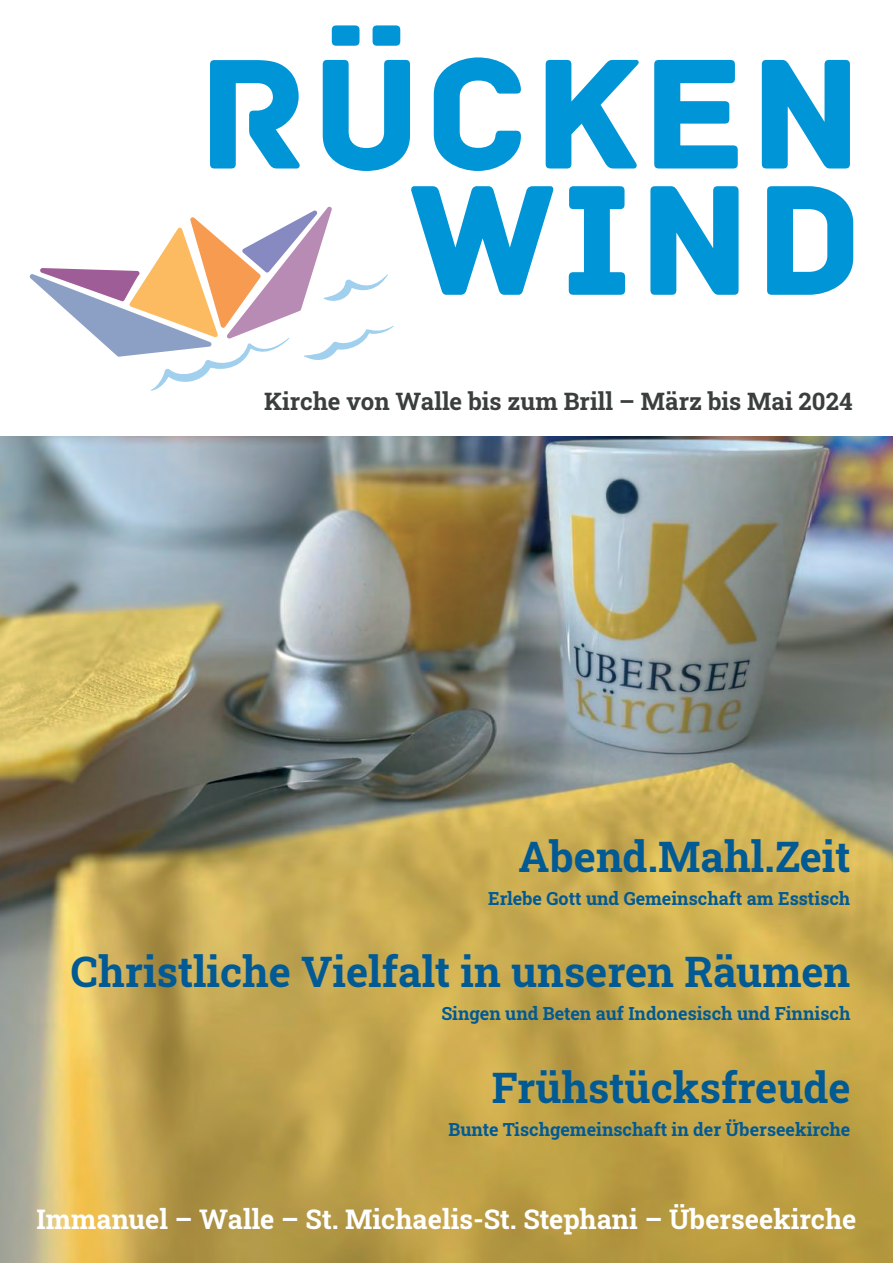
<style>
.page{position:relative;width:893px;height:1263px;background:#fff}
.page>*{position:absolute;margin:0;border:0;box-sizing:border-box;transform-origin:0 0}
.t1{font:700 42px "Roboto Slab";color:#015a94}
.t2{font:700 27px "Roboto Slab";color:#fff}
.t3{font:700 24px "Roboto Slab";color:#3a3f3e}
.t4{font:700 18px "Roboto Slab";color:#015a94}
</style>
<div class="page">
<img style="left:0;top:437px;width:893px;height:826px">
<svg style="left:411px;top:186px;width:442px;height:109px;fill:#0095d6"></svg>
<svg style="left:210px;top:25px;width:640px;height:146px"></svg>
<svg style="left:30px;top:207px;width:364px;height:184px"></svg>
<h3 class="t3" style="left:264px;top:384px;width:590px">Kirche von Walle bis zum Brill – März bis Mai 2024</h3>
<h1 class="t1" style="left:518px;top:827px;width:333px">Abend.Mahl.Zeit</h1>
<p class="t4" style="left:488px;top:886px;width:364px">Erlebe Gott und Gemeinschaft am Esstisch</p>
<h1 class="t1" style="left:71px;top:943px;width:781px">Christliche Vielfalt in unseren Räumen</h1>
<p class="t4" style="left:441px;top:1001px;width:411px">Singen und Beten auf Indonesisch und Finnisch</p>
<h1 class="t1" style="left:492px;top:1058px;width:360px">Frühstücksfreude</h1>
<p class="t4" style="left:449px;top:1117px;width:403px">Bunte Tischgemeinschaft in der Überseekirche</p>
<h2 class="t2" style="left:37px;top:1200px;width:821px">Immanuel – Walle – St. Michaelis-St. Stephani – Überseekirche</h2>
</div>
